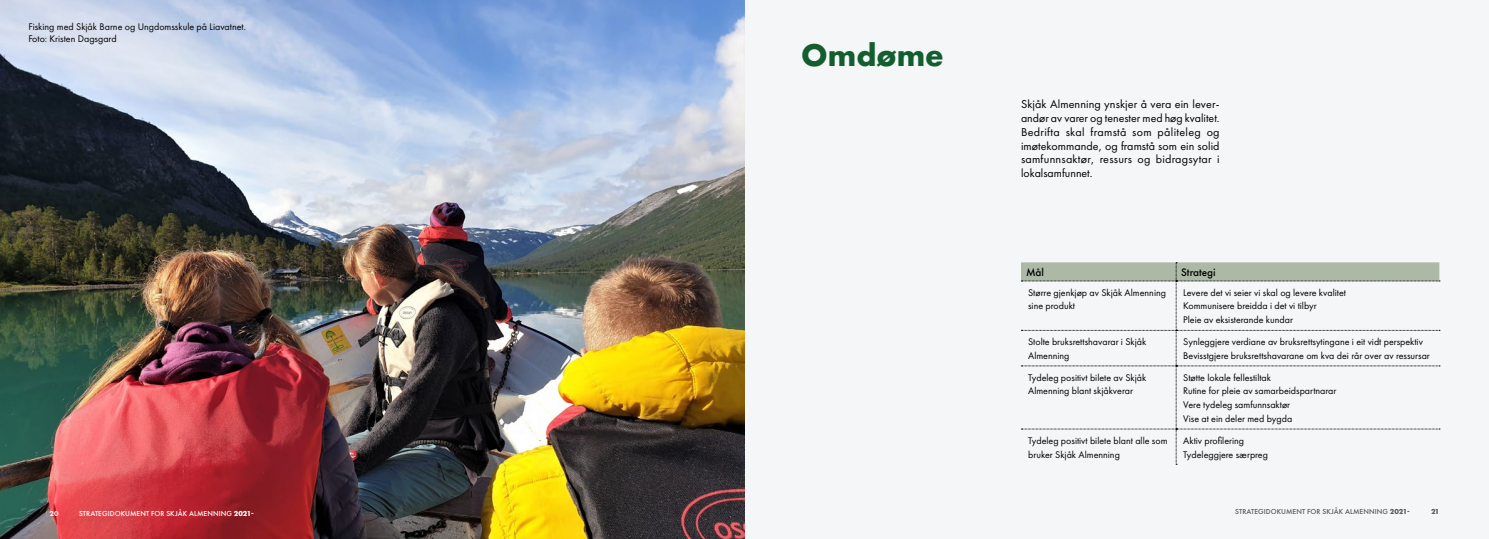
<style>
.page{position:relative;width:1489px;height:539px;background:#fff}
.page>*{position:absolute;margin:0;border:0;box-sizing:border-box;transform-origin:0 0}
.t1{font:700 28.75px "Futura";color:#145d2f}
.t2{font:11.88px/13.8px "Futura PT";letter-spacing:.005em;color:#000}
.t3{font:500 11.25px "Futura PT";color:#000}
.t4{font:10px/13.8px "Futura PT";color:#000}
.t5{font:500 7.5px "Futura PT";letter-spacing:.01em;color:#fff}
.t6{font:500 7.5px "Futura PT";letter-spacing:.01em;color:#323232}
.t7{font:700 7.5px "Futura PT";color:#fff}
.t8{font:700 7.5px "Futura PT";color:#323232}
.s1{font-weight:700}
</style>
<div class="page">
<div style="left:0;top:0;width:1488px;height:539px;background:#f4f6f7"></div>
<img style="left:0;top:0;width:744px;height:539px">
<svg style="left:1021px;top:262px;width:418px;height:203px"></svg>
<p class="t4" style="left:28px;top:20px;width:219px">Fisking med Skjåk Barne og Ungdomsskule på Liavatnet.</p>
<p class="t4" style="left:28px;top:32px;width:90px">Foto: Kristen Dagsgard</p>
<p class="t1" style="left:801px;top:35px;width:144px">Omdøme</p>
<p class="t2" style="left:1020px;top:97px;width:200px">Skjåk Almenning ynskjer å vera ein lever&shy;andør av varer og tenester med høg kvalitet.</p>
<p class="t2" style="left:1020px;top:125px;width:200px;text-align:justify">Bedrifta skal framstå som påliteleg og imøtekommande, og framstå som ein solid samfunnsaktør, ressurs og bidragsytar i lokalsamfunnet.</p>
<p class="t3" style="left:1025px;top:265px;width:20px">Mål</p>
<p class="t3" style="left:1180px;top:265px;width:36px">Strategi</p>
<p class="t4" style="left:1028px;top:285px;width:139px">Større gjenkjøp av Skjåk Almenning sine produkt</p>
<p class="t4" style="left:1183px;top:285px;width:164px">Levere det vi seier vi skal og levere kvalitet</p>
<p class="t4" style="left:1183px;top:299px;width:135px">Kommunisere breidda i det vi tilbyr</p>
<p class="t4" style="left:1183px;top:313px;width:111px">Pleie av eksisterande kundar</p>
<p class="t4" style="left:1028px;top:335px;width:120px">Stolte bruksrettshavarar i Skjåk<br>Almenning</p>
<p class="t4" style="left:1183px;top:335px;width:241px">Synleggjere verdiane av bruksrettsytingane i eit vidt perspektiv</p>
<p class="t4" style="left:1183px;top:348px;width:248px">Bevisstgjere bruksrettshavarane om kva dei rår over av ressursar</p>
<p class="t4" style="left:1028px;top:370px;width:120px">Tydeleg positivt bilete av Skjåk<br>Almenning blant skjåkverar</p>
<p class="t4" style="left:1183px;top:370px;width:89px">Støtte lokale fellestiltak</p>
<p class="t4" style="left:1183px;top:384px;width:155px">Rutine for pleie av samarbeidspartnarar</p>
<p class="t4" style="left:1183px;top:398px;width:108px">Vere tydeleg samfunnsaktør</p>
<p class="t4" style="left:1183px;top:411px;width:111px">Vise at ein deler med bygda</p>
<p class="t4" style="left:1028px;top:433px;width:141px">Tydeleg positivt bilete blant alle som bruker Skjåk Almenning</p>
<p class="t4" style="left:1183px;top:433px;width:62px">Aktiv profilering</p>
<p class="t4" style="left:1183px;top:447px;width:86px">Tydeleggjere særpreg</p>
<p class="t7" style="left:50px;top:508px;width:11px">20</p>
<p class="t5" style="left:79px;top:509px;width:176px">STRATEGIDOKUMENT FOR SKJÅK ALMENNING <span class="s1">2021-</span></p>
<p class="t6" style="left:1235px;top:506px;width:176px">STRATEGIDOKUMENT FOR SKJÅK ALMENNING <span class="s1">2021-</span></p>
<p class="t8" style="left:1430px;top:506px;width:10px">21</p>
</div>
